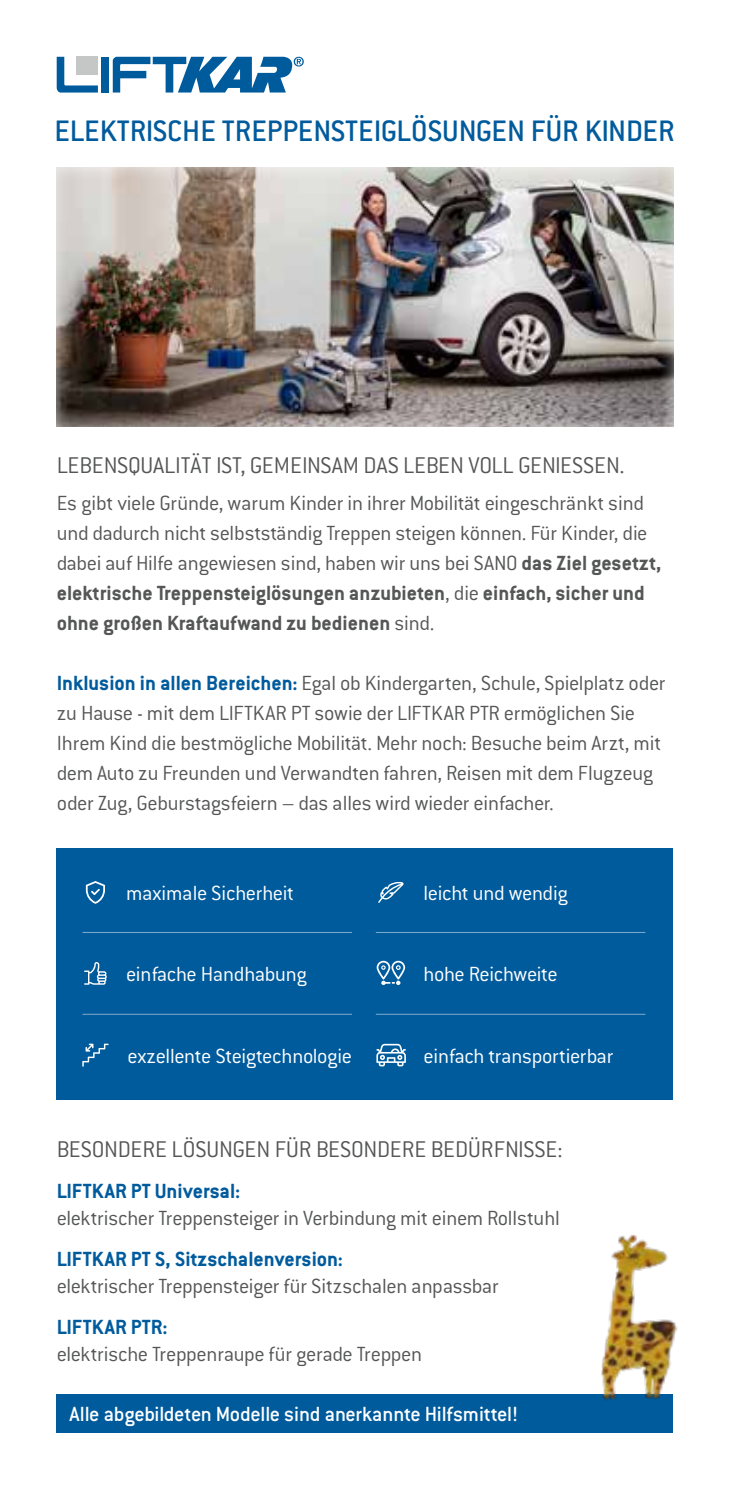
<style>
.page{position:relative;width:730px;height:1489px;background:#fff}
.page>*{position:absolute;margin:0;border:0;box-sizing:border-box;transform-origin:0 0}
.t1{font:500 32.5px "Conduit ITC";color:#005b9d}
.t2{font:300 25px "Conduit ITC";color:#555756}
.t3{font:300 22.5px/30px "Conduit ITC Pro";letter-spacing:-.015em;color:#555756}
.t4{font:300 22.5px "Conduit ITC Pro";letter-spacing:-.015em;color:#fff}
.t5{font:700 22.5px "Conduit ITC Pro";color:#005b9d}
.t6{font:500 22.5px "Conduit ITC Pro";letter-spacing:-.015em;color:#fff}
.s1{font-weight:700}
.s2{font-weight:700;color:#005b9d}
</style>
<div class="page">
<div style="left:57px;top:1393px;width:616px;height:38px;background:#005b9d"></div>
<div style="left:54px;top:165px;width:620px;height:263px;background:#fff;opacity:.75"></div>
<img style="left:593px;top:1234px;width:85px;height:167px">
<svg style="left:57px;top:57px;width:41px;height:36px"></svg>
<div style="left:102px;top:57px;width:7px;height:35px;background:#005b9d"></div>
<svg style="left:113px;top:57px;width:191px;height:36px"></svg>
<div style="left:76px;top:57px;width:22px;height:18px;background:#c5c7c7"></div>
<div style="left:57px;top:848px;width:616px;height:251px;background:#005b9d"></div>
<svg style="left:86px;top:881px;width:19px;height:22px"></svg>
<svg style="left:84px;top:962px;width:23px;height:22px"></svg>
<hr style="left:82px;top:1013px;width:270px;height:1px;background:#fff">
<hr style="left:82px;top:932px;width:270px;height:1px;background:#fff">
<hr style="left:376px;top:1013px;width:269px;height:1px;background:#fff">
<hr style="left:376px;top:932px;width:269px;height:1px;background:#fff">
<svg style="left:376px;top:1043px;width:30px;height:23px"></svg>
<svg style="left:377px;top:960px;width:28px;height:25px"></svg>
<svg style="left:378px;top:881px;width:26px;height:21px"></svg>
<svg style="left:82px;top:1043px;width:27px;height:23px"></svg>
<h1 class="t1" style="left:54px;top:112px;width:622px">ELEKTRISCHE TREPPENSTEIGLÖSUNGEN FÜR KINDER</h1>
<p class="t2" style="left:57px;top:451px;width:570px">LEBENSQUALITÄT IST, GEMEINSAM DAS LEBEN VOLL GENIESSEN.</p>
<p class="t3" style="left:57px;top:488px;width:606px">Es gibt viele Gründe, warum Kinder in ihrer Mobilität eingeschränkt sind und dadurch nicht selbstständig Treppen steigen können. Für Kinder, die dabei auf Hilfe angewiesen sind, haben wir uns bei SANO <span class="s1">das Ziel gesetzt, elektrische Treppensteiglösungen anzubieten</span>, die <span class="s1">einfach, sicher und ohne großen Kraftaufwand zu bedienen</span> sind.</p>
<p class="t3" style="left:57px;top:668px;width:610px"><span class="s2">Inklusion in allen Bereichen:</span> Egal ob Kindergarten, Schule, Spielplatz oder zu Hause - mit dem LIFTKAR PT sowie der LIFTKAR PTR ermöglichen Sie Ihrem Kind die bestmögliche Mobilität. Mehr noch: Besuche beim Arzt, mit dem Auto zu Freunden und Verwandten fahren, Reisen mit dem Flugzeug oder Zug, Geburstagsfeiern – das alles wird wieder einfacher.</p>
<p class="t4" style="left:126px;top:881px;width:169px">maximale Sicherheit</p>
<p class="t4" style="left:424px;top:881px;width:146px">leicht und wendig</p>
<p class="t4" style="left:126px;top:962px;width:182px">einfache Handhabung</p>
<p class="t4" style="left:424px;top:962px;width:136px">hohe Reichweite</p>
<p class="t4" style="left:128px;top:1043px;width:226px">exzellente Steigtechnologie</p>
<p class="t4" style="left:424px;top:1043px;width:192px">einfach transportierbar</p>
<p class="t2" style="left:57px;top:1135px;width:507px">BESONDERE LÖSUNGEN FÜR BESONDERE BEDÜRFNISSE:</p>
<p class="t5" style="left:57px;top:1177px;width:185px">LIFTKAR PT Universal:</p>
<p class="t3" style="left:57px;top:1203px;width:505px">elektrischer Treppensteiger in Verbindung mit einem Rollstuhl</p>
<p class="t5" style="left:57px;top:1245px;width:288px">LIFTKAR PT S, Sitzschalenversion:</p>
<p class="t3" style="left:57px;top:1271px;width:444px">elektrischer Treppensteiger für Sitzschalen anpassbar</p>
<p class="t5" style="left:57px;top:1314px;width:113px">LIFTKAR PTR:</p>
<p class="t3" style="left:57px;top:1339px;width:367px">elektrische Treppenraupe für gerade Treppen</p>
<p class="t6" style="left:70px;top:1401px;width:451px">Alle abgebildeten Modelle sind anerkannte Hilfsmittel!</p>
</div>
